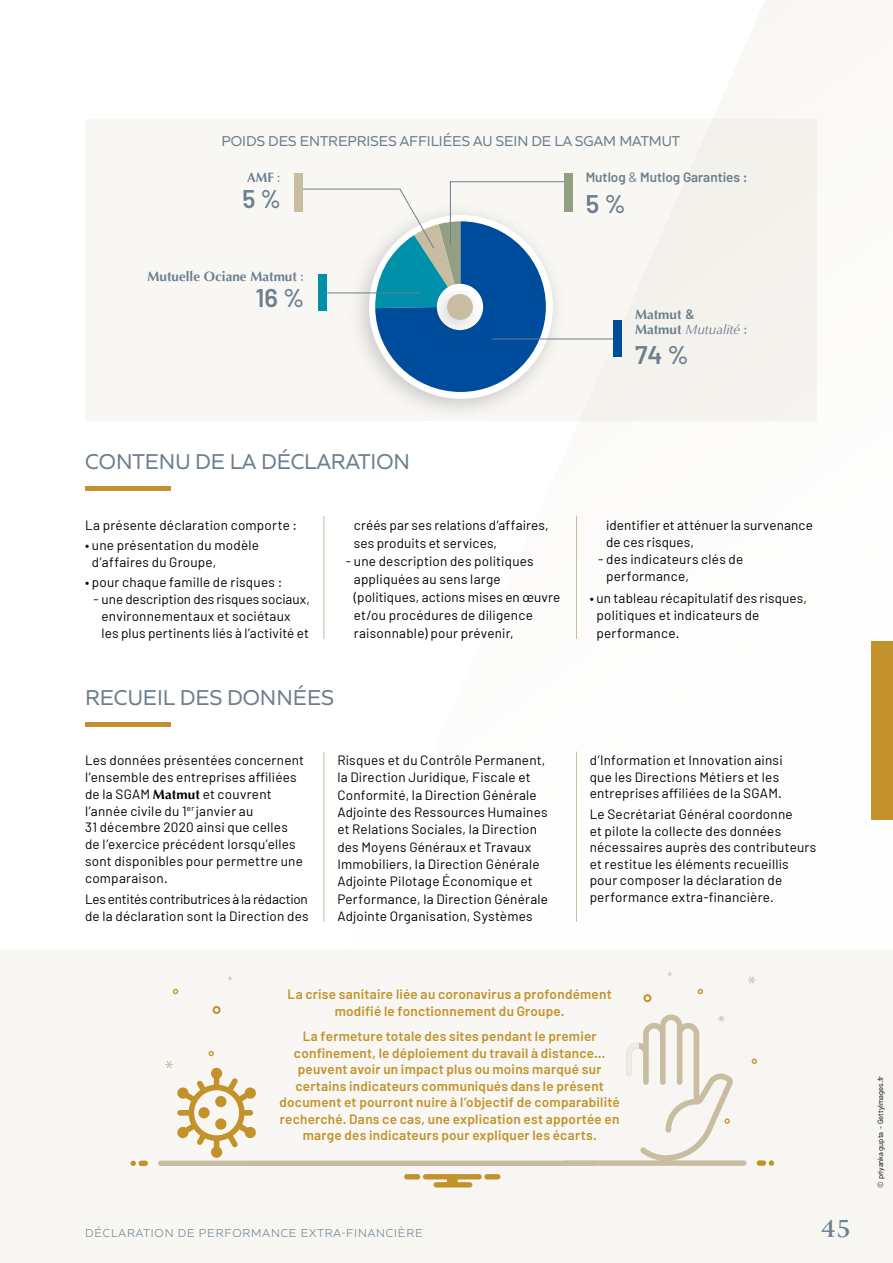
<style>
.page{position:relative;width:893px;height:1263px;background:#fff}
.page>*{position:absolute;margin:0;border:0;box-sizing:border-box;transform-origin:0 0}
.t1{font:700 30px "Canto";color:#6c7e8f}
.t2{font:600 25.5px "Barlow";color:#6c7e8f}
.t3{font:600 25.5px "Barlow";color:#6c7e8f;scale:.96 1}
.t4{font:22.5px "Quiet Sans";color:#6c7e8f}
.t5{font:15px "Quiet Sans";color:#6c7e8f}
.t6{font:13.5px/17.4px "Barlow";letter-spacing:.015em;color:#000}
.t7{font:600 13.5px/16.5px "Barlow";letter-spacing:.015em;color:#c3922a;text-align:center}
.t8{font:13.5px/16.8px "Barlow";letter-spacing:-.005em;color:#000}
.t9{font:700 13.5px/15px "Optima";color:#6c7e8f}
.t10{font:600 13.5px "Barlow";color:#6c7e8f}
.t11{font:700 13.5px "Optima";color:#6c7e8f;scale:.96 1}
.t12{font:300 12px "Quiet Sans";letter-spacing:.075em;color:#6c7e8f}
.t13{font:7.5px "Barlow";color:#000}
.s1{font-family:"Barlow";font-weight:400}
.s2{font-weight:400}
.s3{font-family:"Barlow";font-weight:600}
.s4{font-weight:400;font-style:italic}
.s5{font-family:"Optima";font-weight:700}
</style>
<div class="page">
<div style="left:0;top:949px;width:893px;height:314px;background:#f8f7f4"></div>
<div style="left:85px;top:119px;width:731px;height:302px;background:#f8f7f4"></div>
<hr style="left:85px;top:487px;width:85px;height:4px;background:#c3922a">
<hr style="left:323px;top:516px;width:1px;height:123px;background:#c8bda0">
<hr style="left:576px;top:516px;width:1px;height:123px;background:#c8bda0">
<div style="left:85px;top:722px;width:85px;height:5px;background:#c3922a"></div>
<hr style="left:323px;top:752px;width:1px;height:170px;background:#c8bda0">
<hr style="left:576px;top:752px;width:1px;height:170px;background:#c8bda0">
<div style="left:564px;top:174px;width:9px;height:38px;background:#939f82"></div>
<div style="left:294px;top:173px;width:9px;height:38px;background:#c8bda0"></div>
<hr style="left:492px;top:339px;width:128px;height:1px;background:#6c7e8f">
<svg style="left:303px;top:181px;width:262px;height:211px"></svg>
<div style="left:614px;top:320px;width:8px;height:37px;background:#004c9c"></div>
<img style="left:416px;top:271px;width:80px;height:80px">
<div style="left:447px;top:294px;width:26px;height:26px;background:#c8bda0;border-radius:50%"></div>
<div style="left:484px;top:1174px;width:16px;height:5px;background:#c3922a;border-radius:3px"></div>
<div style="left:404px;top:1174px;width:16px;height:5px;background:#c3922a;border-radius:3px"></div>
<svg style="left:423px;top:1174px;width:59px;height:13px"></svg>
<svg style="left:213px;top:1006px;width:8px;height:8px"></svg>
<svg style="left:173px;top:989px;width:5px;height:5px"></svg>
<svg style="left:228px;top:976px;width:4px;height:4px"></svg>
<svg style="left:131px;top:1160px;width:5px;height:6px"></svg>
<div style="left:139px;top:1160px;width:9px;height:6px;background:#c3922a;border-radius:3px"></div>
<svg style="left:643px;top:994px;width:8px;height:8px"></svg>
<svg style="left:752px;top:1058px;width:5px;height:6px"></svg>
<svg style="left:698px;top:989px;width:5px;height:5px"></svg>
<svg style="left:667px;top:972px;width:5px;height:4px"></svg>
<svg style="left:748px;top:976px;width:7px;height:7px"></svg>
<div style="left:757px;top:1160px;width:9px;height:6px;background:#c3922a;border-radius:3px"></div>
<svg style="left:769px;top:1160px;width:5px;height:6px"></svg>
<svg style="left:158px;top:1014px;width:589px;height:152px"></svg>
<svg style="left:626px;top:1042px;width:13px;height:34px"></svg>
<div style="left:871px;top:641px;width:22px;height:178px;background:#c3922a"></div>
<p class="t5" style="left:221px;top:130px;width:460px">POIDS DES ENTREPRISES AFFILIÉES AU SEIN DE LA SGAM MATMUT</p>
<p class="t11" style="left:247px;top:169px;width:37px">AMF <span class="s1">:</span></p>
<h2 class="t3" style="left:243px;top:183px;width:41px">5 %</h2>
<p class="t9" style="left:148px;top:269px;width:158px">Mutuelle Ociane Matmut <span class="s1">:</span></p>
<h2 class="t2" style="left:256px;top:282px;width:50px">16 %</h2>
<p class="t10" style="left:586px;top:169px;width:163px">Mutlog <span class="s2">&amp;</span> Mutlog Garanties :</p>
<h2 class="t2" style="left:586px;top:188px;width:41px">5 %</h2>
<p class="t9" style="left:635px;top:307px;width:114px">Matmut <span class="s3">&amp;<br></span>Matmut <span class="s4">Mutualité</span> <span class="s1">:</span></p>
<h2 class="t2" style="left:635px;top:339px;width:55px">74 %</h2>
<h3 class="t4" style="left:85px;top:445px;width:327px">CONTENU DE LA DÉCLARATION</h3>
<p class="t6" style="left:85px;top:516px;width:214px">La présente déclaration comporte :</p>
<p class="t6" style="left:92px;top:536px;width:169px;line-height:17px;text-indent:-7px">• une présentation du modèle d’affaires du Groupe,</p>
<p class="t6" style="left:85px;top:573px;width:199px">• pour chaque famille de risques :</p>
<p class="t6" style="left:102px;top:590px;width:210px;line-height:17px;text-indent:-8px">- une description des risques sociaux, environnementaux et sociétaux les plus pertinents liés à l’activité et</p>
<p class="t6" style="left:354px;top:515px;width:196px;line-height:18px">créés par ses relations d’affaires, ses produits et services,</p>
<p class="t6" style="left:354px;top:551px;width:208px;line-height:18px;text-indent:-8px">- une description des politiques appliquées au sens large (politiques, actions mises en œuvre et/ou procédures de diligence raisonnable) pour prévenir,</p>
<h3 class="t4" style="left:85px;top:681px;width:250px">RECUEIL DES DONNÉES</h3>
<p class="t6" style="left:606px;top:516px;width:208px">identifier et atténuer la survenance de ces risques,</p>
<p class="t6" style="left:606px;top:550px;width:139px;text-indent:-8px">- des indicateurs clés de performance,</p>
<p class="t6" style="left:596px;top:589px;width:212px;text-indent:-7px">• un tableau récapitulatif des risques, politiques et indicateurs de performance.</p>
<p class="t6" style="left:85px;top:751px;width:221px;line-height:16.8px">Les données présentées concernent l’ensemble des entreprises affiliées de la SGAM <span class="s5">Matmut</span> et couvrent l’année civile du 1<sup>er</sup> janvier au<br>31 décembre 2020 ainsi que celles de l’exercice précédent lorsqu’elles sont disponibles pour permettre une comparaison.</p>
<p class="t8" style="left:85px;top:891px;width:225px">Les entités contributrices à la rédaction de la déclaration sont la Direction des</p>
<p class="t6" style="left:337px;top:751px;width:212px">Risques et du Contrôle Permanent, la Direction Juridique, Fiscale et Conformité, la Direction Générale Adjointe des Ressources Humaines et Relations Sociales, la Direction des Moyens Généraux et Travaux Immobiliers, la Direction Générale Adjointe Pilotage Économique et Performance, la Direction Générale Adjointe Organisation, Systèmes</p>
<p class="t6" style="left:590px;top:752px;width:194px;line-height:16.5px">d’Information et Innovation ainsi que les Directions Métiers et les entreprises affiliées de la SGAM.</p>
<p class="t6" style="left:590px;top:806px;width:228px;line-height:16.5px">Le Secrétariat Général coordonne<br>et pilote la collecte des données nécessaires auprès des contributeurs et restitue les éléments recueillis pour composer la déclaration de performance extra-financière.</p>
<p class="t7" style="left:288px;top:986px;width:326px">La crise sanitaire liée au coronavirus a profondément modifié le fonctionnement du Groupe.</p>
<p class="t7" style="left:280px;top:1028px;width:342px">La fermeture totale des sites pendant le premier confinement, le déploiement du travail à distance… peuvent avoir un impact plus ou moins marqué sur certains indicateurs communiqués dans le présent document et pourront nuire à l’objectif de comparabilité recherché. Dans ce cas, une explication est apportée en marge des indicateurs pour expliquer les écarts.</p>
<p class="t12" style="left:85px;top:1225px;width:339px">DÉCLARATION DE PERFORMANCE EXTRA-FINANCIÈRE</p>
<h1 class="t1" style="left:821px;top:1209px;width:31px">45</h1>
<p class="t13" style="left:876px;top:1187px;width:113px;rotate:-90deg">© priyanka gupta - GettyImages.fr</p>
</div>
